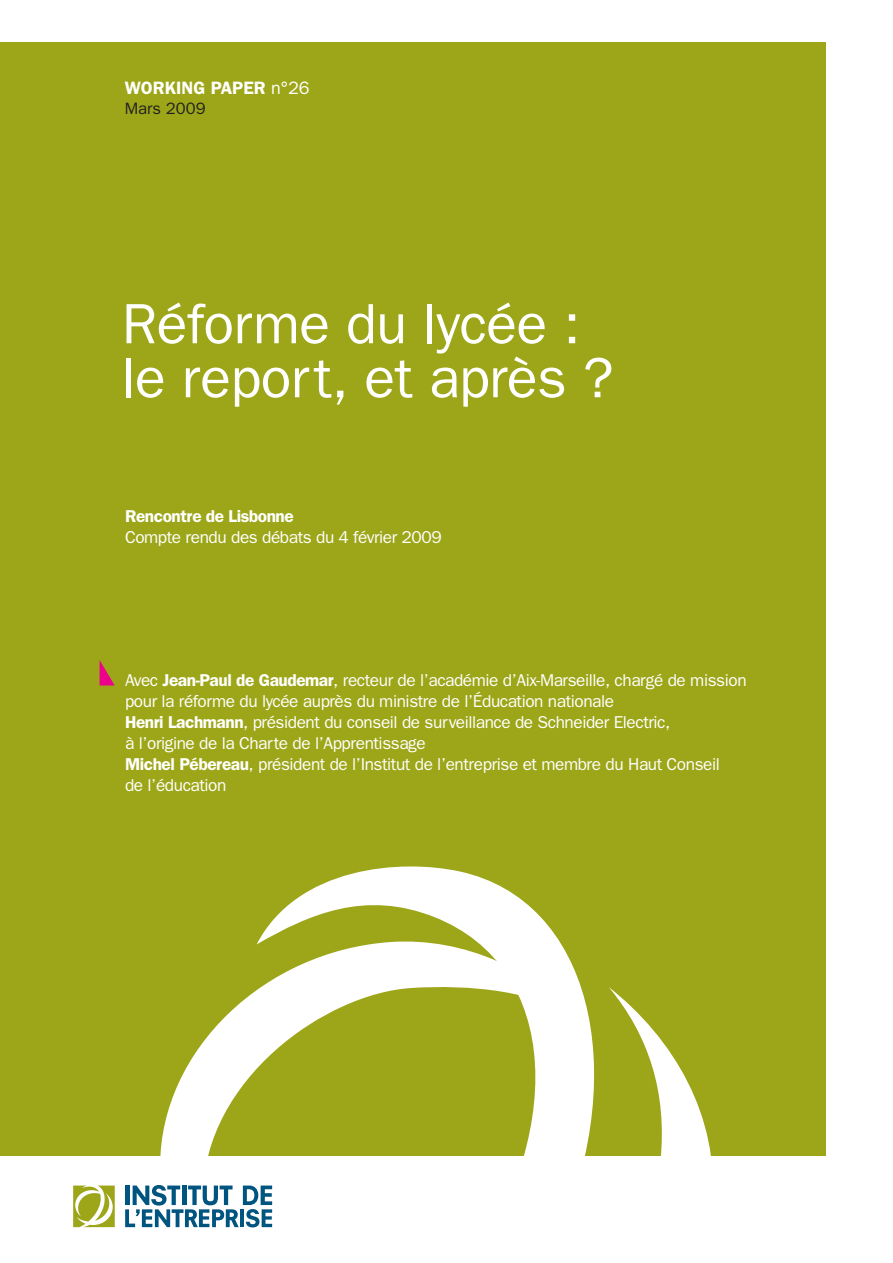
<style>
.page{position:relative;width:893px;height:1263px;background:#fff}
.page>*{position:absolute;margin:0;border:0;box-sizing:border-box;transform-origin:0 0}
.t1{font:57px/54px "Franklin Gothic";letter-spacing:-.01em;color:#fff}
.t2{font:600 18px "Franklin Gothic";color:#fff}
.t3{font:17.25px/21px "Franklin Gothic";letter-spacing:-.025em;color:#fff}
.t4{font:600 17.25px "Franklin Gothic";letter-spacing:-.025em;color:#fff}
.t5{font:16.5px "Franklin Gothic";color:#231f20}
.s1{font-weight:400}
.s2{font-weight:600}
</style>
<div class="page">
<svg style="left:125px;top:1185px;width:147px;height:42px"></svg>
<svg style="left:73px;top:1185px;width:42px;height:42px"></svg>
<div style="left:0;top:43px;width:825px;height:1113px;background:#9da618"></div>
<svg style="left:630px;top:1005px;width:81px;height:151px"></svg>
<svg style="left:261px;top:866px;width:369px;height:290px"></svg>
<svg style="left:160px;top:937px;width:418px;height:219px"></svg>
<svg style="left:100px;top:661px;width:15px;height:24px"></svg>
<p class="t2" style="left:125px;top:77px;width:186px">Working paper <span class="s1">n°26</span></p>
<p class="t5" style="left:125px;top:99px;width:82px">Mars 2009</p>
<h1 class="t1" style="left:122px;top:297px;width:493px">Réforme du lycée : le report, et après ?</h1>
<p class="t4" style="left:125px;top:506px;width:170px">Rencontre de Lisbonne</p>
<p class="t3" style="left:125px;top:527px;width:318px">Compte rendu des débats du 4 février 2009</p>
<p class="t3" style="left:125px;top:669px;width:623px">Avec <span class="s2">Jean-Paul de Gaudemar</span>, recteur de l’académie d’Aix-Marseille, chargé de mission pour la réforme du lycée auprès du ministre de l’Éducation nationale<br><span class="s2">Henri Lachmann</span>, président du conseil de surveillance de Schneider Electric,<br>à l’origine de la Charte de l’Apprentissage<br><span class="s2">Michel Pébereau</span>, président de l’Institut de l’entreprise et membre du Haut Conseil<br>de l’éducation</p>
</div>
